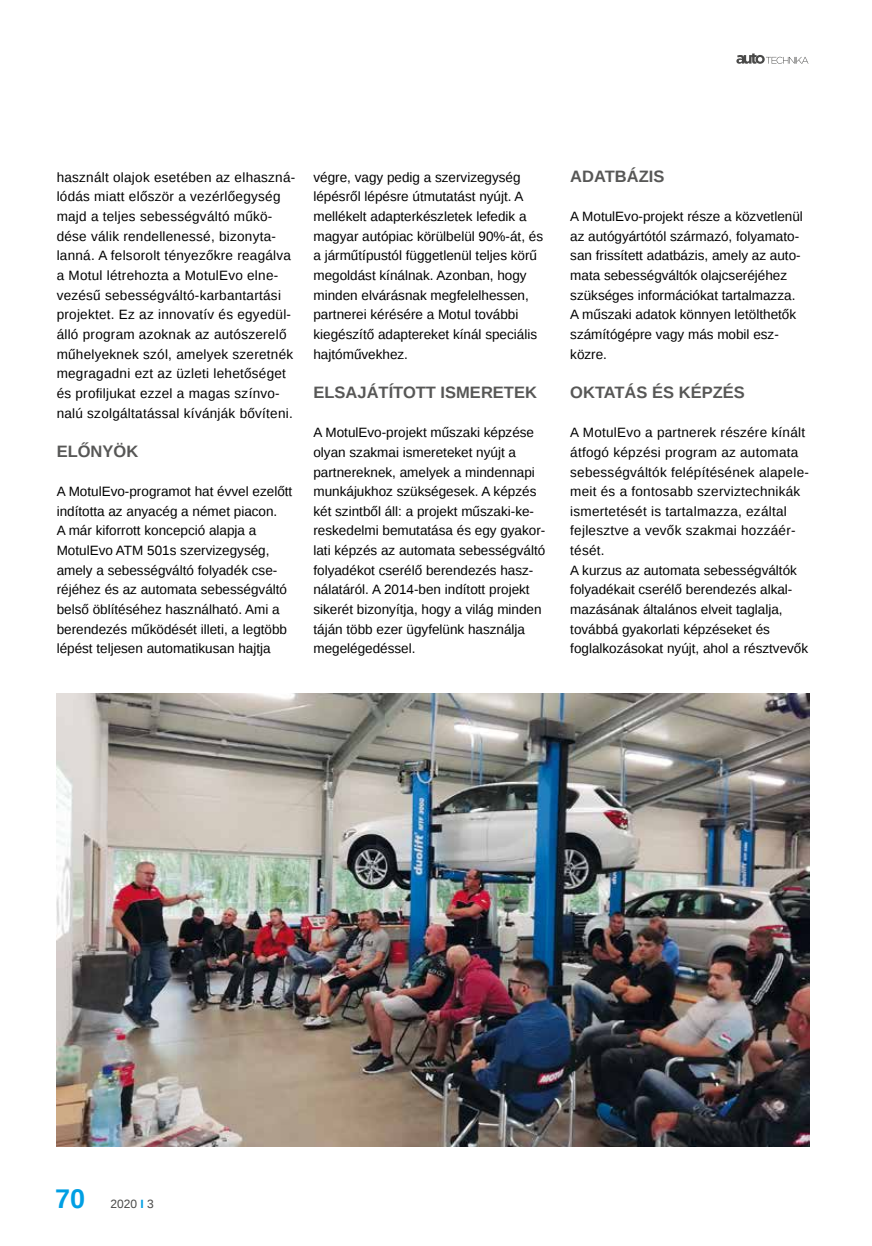
<style>
.page{position:relative;width:872px;height:1246px;background:#fff}
.page>*{position:absolute;margin:0;border:0;box-sizing:border-box;transform-origin:0 0}
.t1{font:700 27px "Liberation Sans";color:#009fe3}
.t2{font:700 16.5px "Liberation Sans";color:#575756}
.t3{font:13.5px/19.6px "Liberation Sans";color:#000}
.t4{font:13.5px/19.6px "Liberation Sans";letter-spacing:.02em;color:#000}
.t5{font:12px "Liberation Sans";color:#4a4a49}
.s1{font-weight:700;color:#009fe3}
</style>
<div class="page">
<svg style="left:736px;top:53px;width:72px;height:11px"></svg>
<img style="left:57px;top:693px;width:752px;height:453px">
<p class="t4" style="left:57px;top:168px;width:240px">használt olajok esetében az elhaszná&shy;lódás miatt először a vezérlőegység majd a teljes sebességváltó műkö&shy;dése válik rendellenessé, bizonyta&shy;lanná. A felsorolt tényezőkre reagálva a Motul létrehozta a MotulEvo elne&shy;vezésű sebességváltó-karbantartási projektet. Ez az innovatív és egyedül&shy;álló program azoknak az autószerelő műhelyeknek szól, amelyek szeretnék megragadni ezt az üzleti lehetőséget és profiljukat ezzel a magas színvo&shy;nalú szolgáltatással kívánják bővíteni.</p>
<p class="t2" style="left:57px;top:440px;width:83px">ELŐNYÖK</p>
<p class="t3" style="left:57px;top:482px;width:237px">A MotulEvo-programot hat évvel ezelőtt indította az anyacég a német piacon.<br>A már kiforrott koncepció alapja a MotulEvo ATM 501s szervizegység, amely a sebességváltó folyadék cse&shy;réjéhez és az automata sebességváltó belső öblítéséhez használható. Ami a berendezés működését illeti, a legtöbb lépést teljesen automatikusan hajtja</p>
<p class="t3" style="left:313px;top:168px;width:231px">végre, vagy pedig a szervizegység lépésről lépésre útmutatást nyújt. A mellékelt adapterkészletek lefedik a magyar autópiac körülbelül 90%-át, és a járműtípustól függetlenül teljes körű megoldást kínálnak. Azonban, hogy minden elvárásnak megfelelhessen, partnerei kérésére a Motul további kiegészítő adaptereket kínál speciális hajtóművekhez.</p>
<p class="t2" style="left:313px;top:381px;width:225px">ELSAJÁTÍTOTT ISMERETEK</p>
<p class="t3" style="left:313px;top:423px;width:233px">A MotulEvo-projekt műszaki képzése olyan szakmai ismereteket nyújt a partnereknek, amelyek a mindennapi munkájukhoz szükségesek. A képzés két szintből áll: a projekt műszaki-ke&shy;reskedelmi bemutatása és egy gyakor&shy;lati képzés az automata sebességváltó folyadékot cserélő berendezés hasz&shy;nálatáról. A 2014-ben indított projekt sikerét bizonyítja, hogy a világ minden táján több ezer ügyfelünk használja megelégedéssel.</p>
<p class="t2" style="left:570px;top:165px;width:96px">ADATBÁZIS</p>
<p class="t3" style="left:570px;top:207px;width:234px">A MotulEvo-projekt része a közvetlenül az autógyártótól származó, folyamato&shy;san frissített adatbázis, amely az auto&shy;mata sebességváltók olajcseréjéhez szükséges információkat tartalmazza.<br>A műszaki adatok könnyen letölthetők számítógépre vagy más mobil esz&shy;közre.</p>
<p class="t2" style="left:570px;top:381px;width:176px">OKTATÁS ÉS KÉPZÉS</p>
<p class="t4" style="left:570px;top:423px;width:240px">A MotulEvo a partnerek részére kínált átfogó képzési program az automata sebességváltók felépítésének alapele&shy;meit és a fontosabb szerviztechnikák ismertetését is tartalmazza, ezáltal fejlesztve a vevők szakmai hozzáér&shy;tését.<br>A kurzus az automata sebességváltók folyadékait cserélő berendezés alkal&shy;mazásának általános elveit taglalja, továbbá gyakorlati képzéseket és foglalkozásokat nyújt, ahol a résztvevők</p>
<h1 class="t1" style="left:55px;top:1180px;width:32px">70</h1>
<p class="t5" style="left:110px;top:1197px;width:45px">2020 <span class="s1">I</span> 3</p>
</div>
